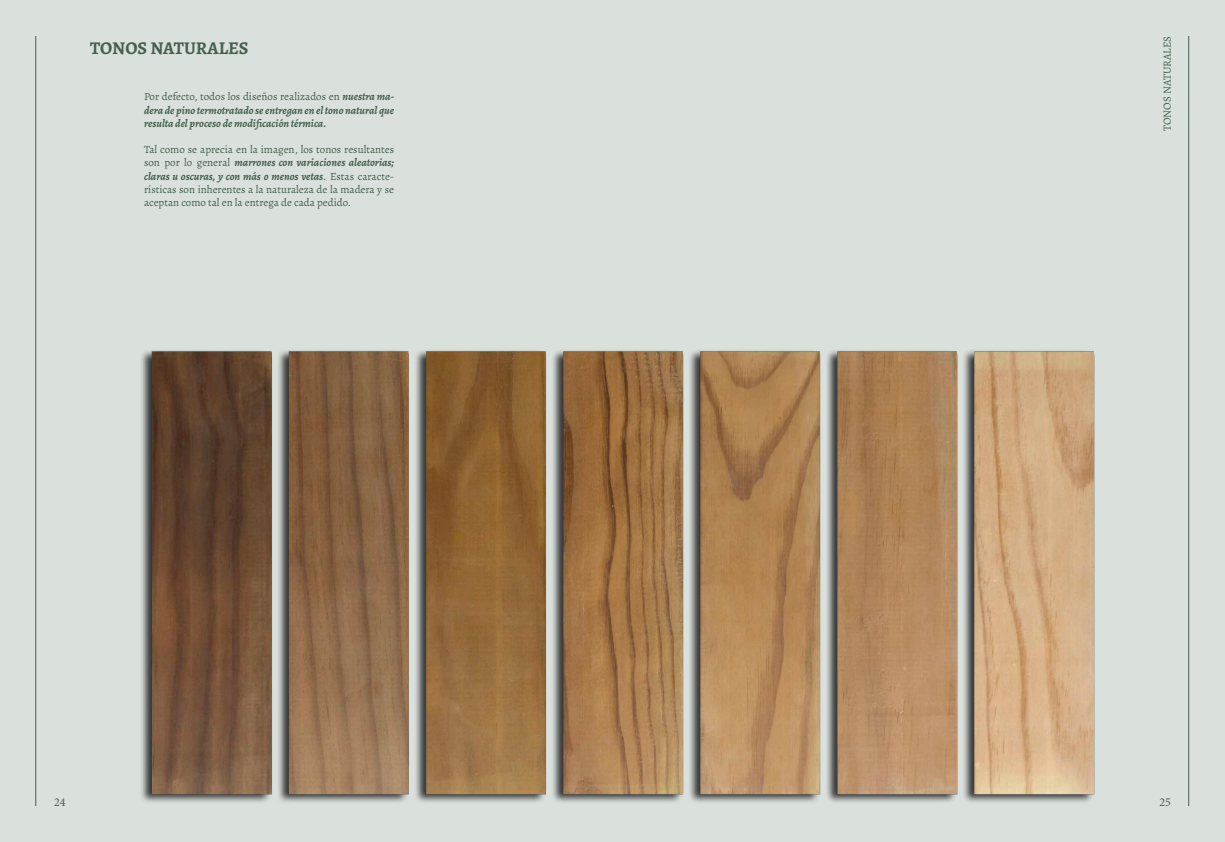
<style>
.page{position:relative;width:1225px;height:842px;background:#dae0dc}
.page>*{position:absolute;margin:0;border:0;box-sizing:border-box;transform-origin:0 0}
.t1{font:700 18px "Alegreya";color:#45614e}
.t2{font:12px "Minion Pro";color:#45614e}
.t3{font:11px/13.2px "Alegreya";color:#45614e;text-align:justify}
.t4{font:italic 700 11px/13.2px "Alegreya";color:#45614e;text-align:justify}
.s1{font-weight:400;font-style:normal}
.s2{font-weight:700;font-style:italic}
</style>
<div class="page">
<img style="left:141px;top:350px;width:954px;height:452px">
<h1 class="t1" style="left:90px;top:36px;width:160px">TONOS NATURALES</h1>
<p class="t4" style="left:144px;top:90px;width:252px"><span class="s1">Por defecto, todos los diseños realizados en</span> nuestra ma&shy;dera de pino termotratado se entregan en el tono natural que resulta del proceso de modificación térmica.</p>
<p class="t3" style="left:144px;top:143px;width:252px">Tal como se aprecia en la imagen, los tonos resultantes son por lo general <span class="s2">marrones con variaciones aleatorias; claras u oscuras, y con más o menos vetas</span>. Estas caracte&shy;rísticas son inherentes a la naturaleza de la madera y se aceptan como tal en la entrega de cada pedido.</p>
<p class="t3" style="left:1160px;top:131px;width:97px;rotate:-90deg">TONOS NATURALES</p>
<p class="t2" style="left:54px;top:794px;width:13px">24</p>
<p class="t2" style="left:1159px;top:794px;width:13px">25</p>
</div>
